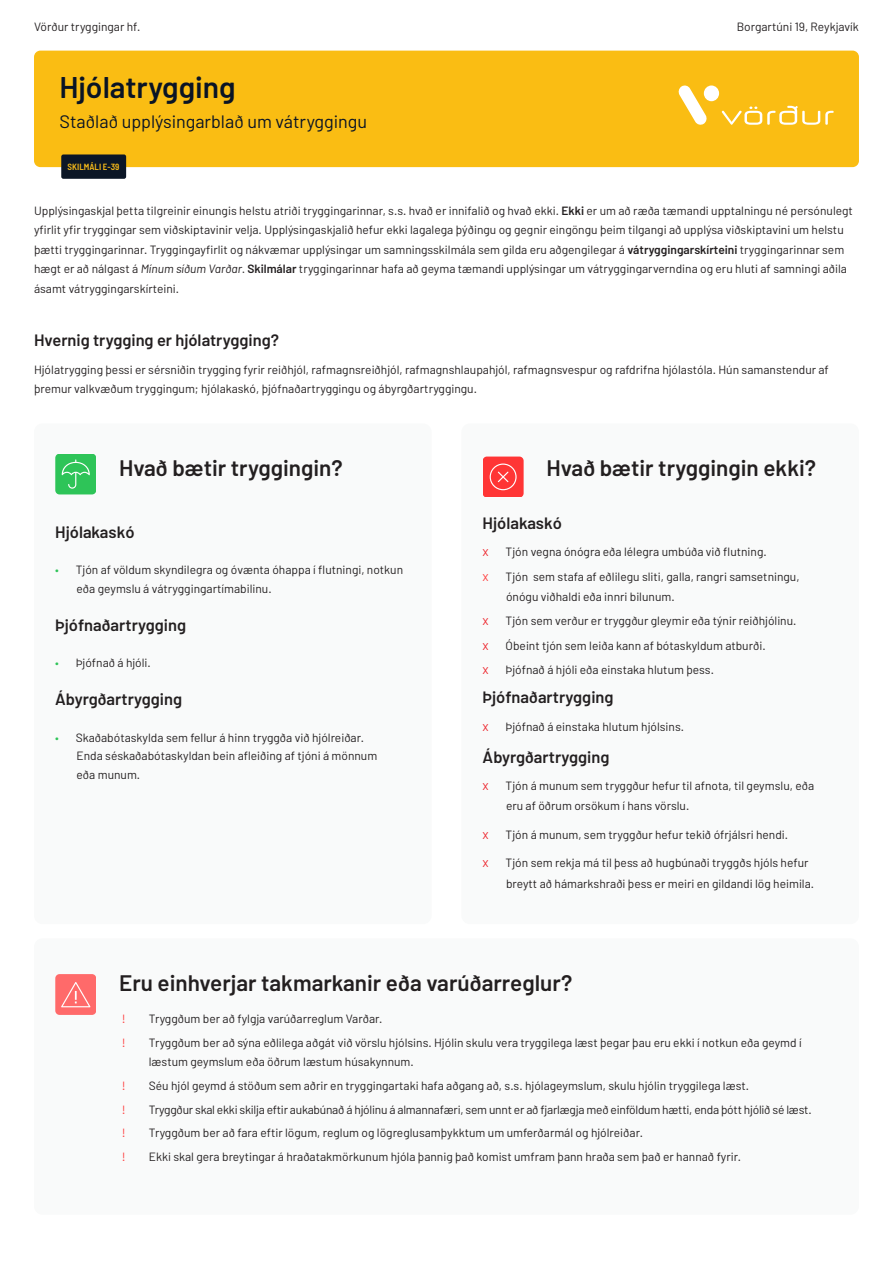
<style>
.page{position:relative;width:893px;height:1263px;background:#fff}
.page>*{position:absolute;margin:0;border:0;box-sizing:border-box;transform-origin:0 0}
.Form_title{font:600 30px "Barlow";color:#0a1425}
.Fyrirsögn_í_boxum{font:600 22.5px "Barlow";color:#231f20}
.Form_sub_title{font:18px "Barlow";color:#0a1425}
.Millifyrirsögn_inn_í_boxum{font:600 16.5px "Barlow";color:#231f20}
.Millifyrirsögn{font:600 16.5px "Barlow";color:#231f20}
.Inngangstexti{font:12px/19.5px "Barlow";color:#231f20}
.Millifyrirsögn_inn_í_boxum-2{font:12px "Barlow";color:#231f20}
.Inngangstexti-2{font:12px "Barlow";letter-spacing:-.02em;color:#231f20}
.Millifyrirsögn_inn_í_boxum-3{font:12px "Barlow";color:#ed1c24}
.Millifyrirsögn_inn_í_boxum-4{font:12px "Barlow";color:#ff3535}
.Form_sub_title-2{font:600 semi-condensed 9px "Barlow";color:#f9bc19}
.s1{font-weight:600}
.s2{font-style:italic}
.s3{font-stretch:semi-condensed}
.s4{color:#2ec458}
</style>
<div class="page">
<div style="left:34px;top:51px;width:825px;height:116px;background:#fabd13;border-radius:6px"></div>
<div style="left:61px;top:154px;width:65px;height:25px;background:#0b1626;border-radius:2px"></div>
<svg style="left:679px;top:86px;width:155px;height:39px"></svg>
<div style="left:34px;top:423px;width:398px;height:501px;background:#f9fafa;border-radius:9px"></div>
<div style="left:461px;top:423px;width:398px;height:501px;background:#f9fafa;border-radius:9px"></div>
<svg style="left:55px;top:454px;width:41px;height:40px;background:#3ec865"></svg>
<svg style="left:483px;top:456px;width:41px;height:41px;background:#fe4949"></svg>
<div style="left:34px;top:938px;width:825px;height:277px;background:#f9fafa;border-radius:9px"></div>
<svg style="left:55px;top:974px;width:41px;height:41px;background:#fe7777"></svg>
<p class="Inngangstexti" style="left:34px;top:17px;width:108px">Vörður tryggingar hf.</p>
<p class="Inngangstexti" style="left:737px;top:17px;width:124px">Borgartúni 19, Reykjavík</p>
<p class="Form_title" style="left:60px;top:68px;width:178px">Hjólatrygging</p>
<p class="Form_sub_title" style="left:60px;top:110px;width:309px">Staðlað upplýsingarblað um vátryggingu</p>
<p class="Form_sub_title-2" style="left:68px;top:161px;width:53px">SKILMÁLI E-39</p>
<p class="Inngangstexti" style="left:34px;top:200px;width:820px">Upplýsingaskjal þetta tilgreinir einungis helstu atriði tryggingarinnar, s.s. hvað er innifalið og hvað ekki. <span class="s1">Ekki</span> er um að ræða tæmandi upptalningu né persónulegt yfirlit yfir tryggingar sem viðskiptavinir velja. Upplýsingaskjalið hefur ekki lagalega þýðingu og gegnir eingöngu þeim tilgangi að upplýsa viðskiptavini um helstu þætti tryggingarinnar. Tryggingayfirlit og nákvæmar upplýsingar um samningsskilmála sem gilda eru aðgengilegar á <span class="s1">vátryggingarskírteini</span> tryggingarinnar sem hægt er að nálgast á <span class="s2">Mínum síðum Varðar</span><span class="s3">.</span> <span class="s1">Skilmálar</span> tryggingarinnar hafa að geyma tæmandi upplýsingar um vátryggingarverndina og eru hluti af samningi aðila ásamt vátryggingarskírteini.</p>
<p class="Millifyrirsögn" style="left:34px;top:330px;width:246px">Hvernig trygging er hjólatrygging?</p>
<p class="Inngangstexti" style="left:34px;top:359px;width:796px">Hjólatrygging þessi er sérsniðin trygging fyrir reiðhjól, rafmagnsreiðhjól, rafmagnshlaupahjól, rafmagnsvespur og rafdrifna hjólastóla. Hún samanstendur af þremur valkvæðum tryggingum; hjólakaskó, þjófnaðartryggingu og ábyrgðartryggingu.</p>
<p class="Fyrirsögn_í_boxum" style="left:119px;top:454px;width:225px">Hvað bætir tryggingin?</p>
<p class="Millifyrirsögn_inn_í_boxum" style="left:55px;top:521px;width:81px">Hjólakaskó</p>
<p class="Millifyrirsögn_inn_í_boxum-2" style="left:55px;top:562px;width:349px"><span class="s4">•</span> Tjón af völdum skyndilegra og óvænta óhappa í flutningi, notkun</p>
<p class="Millifyrirsögn_inn_í_boxum-2" style="left:77px;top:581px;width:197px">eða geymslu á vátryggingartímabilinu.</p>
<p class="Millifyrirsögn_inn_í_boxum" style="left:55px;top:614px;width:132px">Þjófnaðartrygging</p>
<p class="Millifyrirsögn_inn_í_boxum-2" style="left:55px;top:655px;width:97px"><span class="s4">•</span> Þjófnað á hjóli.</p>
<p class="Millifyrirsögn_inn_í_boxum" style="left:55px;top:689px;width:128px">Ábyrgðartrygging</p>
<p class="Millifyrirsögn_inn_í_boxum-2" style="left:55px;top:730px;width:310px"><span class="s4">•</span> Skaðabótaskylda sem fellur á hinn tryggða við hjólreiðar.</p>
<p class="Millifyrirsögn_inn_í_boxum-2" style="left:77px;top:748px;width:302px">Enda séskaðabótaskyldan bein afleiðing af tjóni á mönnum</p>
<p class="Millifyrirsögn_inn_í_boxum-2" style="left:77px;top:767px;width:65px">eða munum.</p>
<p class="Fyrirsögn_í_boxum" style="left:546px;top:454px;width:271px">Hvað bætir tryggingin ekki?</p>
<p class="Millifyrirsögn_inn_í_boxum" style="left:483px;top:512px;width:81px">Hjólakaskó</p>
<p class="Millifyrirsögn_inn_í_boxum-3" style="left:483px;top:544px;width:8px">X</p>
<p class="Millifyrirsögn_inn_í_boxum-2" style="left:506px;top:544px;width:263px">Tjón vegna ónógra eða lélegra umbúða við flutning.</p>
<p class="Millifyrirsögn_inn_í_boxum-4" style="left:483px;top:569px;width:8px">X</p>
<p class="Millifyrirsögn_inn_í_boxum-2" style="left:506px;top:569px;width:295px">Tjón sem stafa af eðlilegu sliti, galla, rangri samsetningu,</p>
<p class="Millifyrirsögn_inn_í_boxum-2" style="left:506px;top:589px;width:170px">ónógu viðhaldi eða innri bilunum.</p>
<p class="Millifyrirsögn_inn_í_boxum-3" style="left:483px;top:613px;width:8px">X</p>
<p class="Millifyrirsögn_inn_í_boxum-2" style="left:506px;top:613px;width:292px">Tjón sem verður er tryggður gleymir eða týnir reiðhjólinu.</p>
<p class="Millifyrirsögn_inn_í_boxum-3" style="left:483px;top:638px;width:8px">X</p>
<p class="Millifyrirsögn_inn_í_boxum-2" style="left:506px;top:638px;width:261px">Óbeint tjón sem leiða kann af bótaskyldum atburði.</p>
<p class="Millifyrirsögn_inn_í_boxum-3" style="left:483px;top:662px;width:8px">X</p>
<p class="Millifyrirsögn_inn_í_boxum-2" style="left:506px;top:662px;width:210px">Þjófnað á hjóli eða einstaka hlutum þess.</p>
<p class="Millifyrirsögn_inn_í_boxum" style="left:483px;top:687px;width:132px">Þjófnaðartrygging</p>
<p class="Millifyrirsögn_inn_í_boxum-3" style="left:483px;top:719px;width:8px">X</p>
<p class="Millifyrirsögn_inn_í_boxum-2" style="left:506px;top:719px;width:180px">Þjófnað á einstaka hlutum hjólsins.</p>
<p class="Millifyrirsögn_inn_í_boxum" style="left:483px;top:746px;width:128px">Ábyrgðartrygging</p>
<p class="Millifyrirsögn_inn_í_boxum-3" style="left:483px;top:778px;width:8px">X</p>
<p class="Millifyrirsögn_inn_í_boxum-2" style="left:506px;top:778px;width:310px">Tjón á munum sem tryggður hefur til afnota, til geymslu, eða</p>
<p class="Millifyrirsögn_inn_í_boxum-2" style="left:506px;top:798px;width:185px">eru af öðrum orsökum í hans vörslu.</p>
<p class="Millifyrirsögn_inn_í_boxum-3" style="left:483px;top:827px;width:8px">X</p>
<p class="Millifyrirsögn_inn_í_boxum-2" style="left:506px;top:827px;width:284px">Tjón á munum, sem tryggður hefur tekið ófrjálsri hendi.</p>
<p class="Millifyrirsögn_inn_í_boxum-3" style="left:483px;top:855px;width:8px">X</p>
<p class="Millifyrirsögn_inn_í_boxum-2" style="left:506px;top:855px;width:304px">Tjón sem rekja má til þess að hugbúnaði tryggðs hjóls hefur</p>
<p class="Millifyrirsögn_inn_í_boxum-2" style="left:506px;top:877px;width:310px">breytt að hámarkshraði þess er meiri en gildandi lög heimila.</p>
<p class="Fyrirsögn_í_boxum" style="left:119px;top:969px;width:455px">Eru einhverjar takmarkanir eða varúðarreglur?</p>
<p class="Millifyrirsögn_inn_í_boxum-4" style="left:122px;top:1011px;width:5px">!</p>
<p class="Inngangstexti" style="left:149px;top:1008px;width:235px">Tryggðum ber að fylgja varúðarreglum Varðar.</p>
<p class="Millifyrirsögn_inn_í_boxum-4" style="left:122px;top:1035px;width:5px">!</p>
<p class="Inngangstexti" style="left:149px;top:1032px;width:654px">Tryggðum ber að sýna eðlilega aðgát við vörslu hjólsins. Hjólin skulu vera tryggilega læst þegar þau eru ekki í notkun eða geymd í læstum geymslum eða öðrum læstum húsakynnum.</p>
<p class="Millifyrirsögn_inn_í_boxum-4" style="left:122px;top:1078px;width:5px">!</p>
<p class="Inngangstexti" style="left:149px;top:1075px;width:602px">Séu hjól geymd á stöðum sem aðrir en tryggingartaki hafa aðgang að, s.s. hjólageymslum, skulu hjólin tryggilega læst.</p>
<p class="Millifyrirsögn_inn_í_boxum-4" style="left:122px;top:1102px;width:5px">!</p>
<p class="Inngangstexti-2" style="left:149px;top:1102px;width:664px">Tryggður skal ekki skilja eftir aukabúnað á hjólinu á almannafæri, sem unnt er að fjarlægja með einföldum hætti, enda þótt hjólið sé læst.</p>
<p class="Millifyrirsögn_inn_í_boxum-4" style="left:122px;top:1126px;width:5px">!</p>
<p class="Inngangstexti" style="left:149px;top:1123px;width:496px">Tryggðum ber að fara eftir lögum, reglum og lögreglusamþykktum um umferðarmál og hjólreiðar.</p>
<p class="Millifyrirsögn_inn_í_boxum-4" style="left:122px;top:1149px;width:5px">!</p>
<p class="Inngangstexti" style="left:149px;top:1147px;width:594px">Ekki skal gera breytingar á hraðatakmörkunum hjóla þannig það komist umfram þann hraða sem það er hannað fyrir.</p>
</div>
